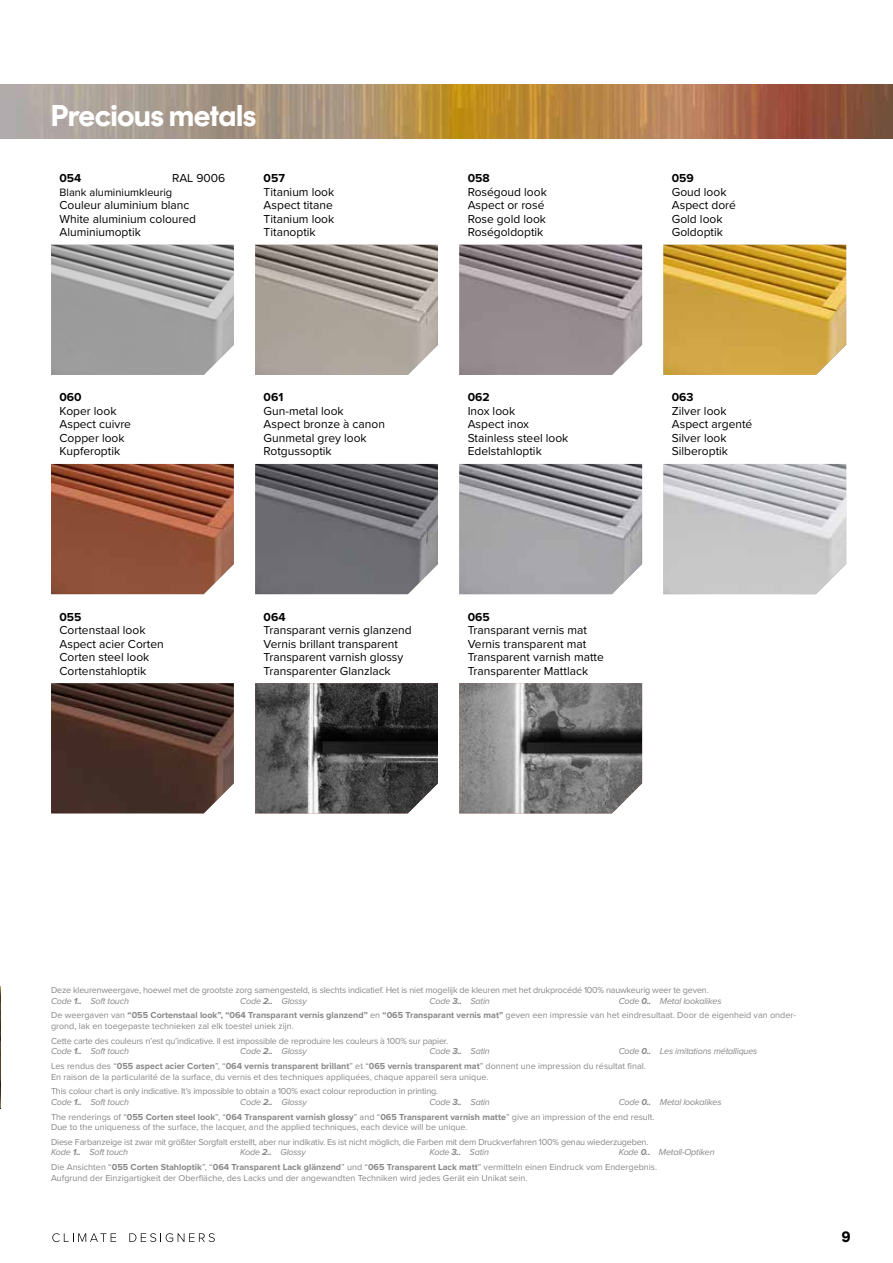
<style>
.page{position:relative;width:893px;height:1263px;background:#fff}
.page>*{position:absolute;margin:0;border:0;box-sizing:border-box;transform-origin:0 0}
.t1{font:700 30px "Rund Display";color:#fff}
.t2{font:700 15px "Rund Display";color:#000}
.t3{font:12px/13.5px "Proxima Nova";color:#000}
.t4{font:700 12px "Proxima Nova";color:#000}
.t5{font:11.1px "Proxima Nova";color:#000}
.t6{font:9px/14.7px "Proxima Nova";letter-spacing:-.02em;color:#878787}
.t7{font:9px/14.7px "Proxima Nova";color:#878787}
.t8{font:700 9px/14.7px "Proxima Nova";color:#878787}
.t9{font:italic 9px "Proxima Nova";letter-spacing:-.02em;color:#878787}
.s1{font-style:italic}
.s2{font-weight:700;font-style:italic}
.s3{font-weight:700}
.s4{font-weight:400;font-style:italic}
.s5{font-weight:400}
</style>
<div class="page">
<svg style="left:52px;top:1233px;width:64px;height:9px"></svg>
<svg style="left:129px;top:1233px;width:86px;height:9px"></svg>
<img style="left:0;top:986px;width:1px;height:122px">
<img style="left:0;top:85px;width:893px;height:53px">
<img style="left:51px;top:245px;width:183px;height:130px">
<img style="left:51px;top:464px;width:183px;height:130px">
<img style="left:51px;top:683px;width:183px;height:130px">
<img style="left:459px;top:245px;width:183px;height:130px">
<img style="left:459px;top:464px;width:183px;height:130px">
<img style="left:255px;top:245px;width:183px;height:130px">
<img style="left:255px;top:464px;width:183px;height:130px">
<img style="left:663px;top:245px;width:183px;height:130px">
<img style="left:663px;top:464px;width:183px;height:130px">
<img style="left:255px;top:683px;width:183px;height:130px">
<img style="left:459px;top:683px;width:183px;height:130px">
<h1 class="t1" style="left:51px;top:98px;width:206px">Precious metals</h1>
<p class="t4" style="left:60px;top:169px;width:23px">054</p>
<p class="t3" style="left:172px;top:171px;width:55px">RAL 9006</p>
<p class="t5" style="left:60px;top:184px;width:114px">Blank aluminiumkleurig</p>
<p class="t3" style="left:60px;top:198px;width:138px">Couleur aluminium blanc<br>White aluminium coloured<br>Aluminiumoptik</p>
<p class="t4" style="left:264px;top:169px;width:23px">057</p>
<p class="t3" style="left:264px;top:184px;width:72px">Titanium look<br>Aspect titane<br>Titanium look<br>Titanoptik</p>
<p class="t4" style="left:468px;top:169px;width:24px">058</p>
<p class="t3" style="left:468px;top:184px;width:81px">Roségoud look<br>Aspect or rosé<br>Rose gold look<br>Roségoldoptik</p>
<p class="t4" style="left:60px;top:388px;width:24px">060</p>
<p class="t3" style="left:60px;top:404px;width:73px">Koper look<br>Aspect cuivre<br>Copper look<br>Kupferoptik</p>
<p class="t4" style="left:60px;top:608px;width:24px">055</p>
<p class="t3" style="left:60px;top:623px;width:106px">Cortenstaal look<br>Aspect acier Corten<br>Corten steel look<br>Cortenstahloptik</p>
<p class="t4" style="left:264px;top:388px;width:21px">061</p>
<p class="t3" style="left:264px;top:404px;width:123px">Gun-metal look<br>Aspect bronze à canon<br>Gunmetal grey look<br>Rotgussoptik</p>
<p class="t4" style="left:468px;top:388px;width:23px">062</p>
<p class="t3" style="left:468px;top:404px;width:102px">Inox look<br>Aspect inox<br>Stainless steel look<br>Edelstahloptik</p>
<p class="t4" style="left:264px;top:608px;width:23px">064</p>
<p class="t3" style="left:264px;top:623px;width:150px">Transparant vernis glanzend<br>Vernis brillant transparent<br>Transparent varnish glossy<br>Transparenter Glanzlack</p>
<p class="t4" style="left:468px;top:608px;width:24px">065</p>
<p class="t3" style="left:468px;top:623px;width:138px">Transparant vernis mat<br>Vernis transparent mat<br>Transparent varnish matte<br>Transparenter Mattlack</p>
<p class="t4" style="left:672px;top:169px;width:24px">059</p>
<p class="t3" style="left:672px;top:184px;width:66px">Goud look<br>Aspect doré<br>Gold look<br>Goldoptik</p>
<p class="t4" style="left:672px;top:388px;width:23px">063</p>
<p class="t3" style="left:672px;top:404px;width:82px">Zilver look<br>Aspect argenté<br>Silver look<br>Silberoptik</p>
<p class="t6" style="left:51px;top:984px;width:659px;line-height:10.5px">Deze kleurenweergave, hoewel met de grootste zorg samengesteld, is slechts indicatief. Het is niet mogelijk de kleuren met het drukprocédé 100% nauwkeurig weer te geven.<br><span class="s1">Code</span> <span class="s2">1..</span> <span class="s1">Soft touch</span></p>
<p class="t7" style="left:51px;top:993px;width:746px;text-indent:568px"><span class="s1">Code</span> <span class="s2">0..</span> <span class="s1">Metal lookalikes<br></span>De weergaven van <span class="s3">“055 Cortenstaal look”, “064 Transparant vernis glanzend”</span> en <span class="s3">“065 Transparant vernis mat”</span> geven een impressie van het eindresultaat. Door de eigenheid van onder-</p>
<p class="t6" style="left:51px;top:1018px;width:399px">grond, lak en toegepaste technieken zal elk toestel uniek zijn.<br>Cette carte des couleurs n’est qu’indicative. Il est impossible de reproduire les couleurs à 100% sur papier.</p>
<p class="t9" style="left:51px;top:1044px;width:79px">Code <span class="s3">1..</span> Soft touch</p>
<p class="t9" style="left:240px;top:1044px;width:68px">Code <span class="s3">2..</span> Glossy</p>
<p class="t9" style="left:429px;top:1044px;width:62px">Code <span class="s3">3..</span> Satin</p>
<p class="t9" style="left:240px;top:994px;width:68px">Code <span class="s3">2..</span> Glossy</p>
<p class="t9" style="left:429px;top:994px;width:62px">Code <span class="s3">3..</span> Satin</p>
<p class="t8" style="left:51px;top:1044px;width:708px;text-indent:568px"><span class="s4">Code</span> <span class="s1">0..</span> <span class="s4">Les imitations métalliques<br></span><span class="s5">Les rendus des “</span>055 aspect acier Corten<span class="s5">”, “</span>064 vernis transparent brillant<span class="s5">” et “</span>065 vernis transparent mat<span class="s5">” donnent une impression du résultat final.</span></p>
<p class="t7" style="left:51px;top:1069px;width:439px">En raison de la particularité de la surface, du vernis et des techniques appliquées, chaque appareil sera unique.<br>This colour chart is only indicative. It’s impossible to obtain a 100% exact colour reproduction in printing.</p>
<p class="t9" style="left:51px;top:1095px;width:79px">Code <span class="s3">1..</span> Soft touch</p>
<p class="t9" style="left:240px;top:1095px;width:68px">Code <span class="s3">2..</span> Glossy</p>
<p class="t9" style="left:429px;top:1095px;width:62px">Code <span class="s3">3..</span> Satin</p>
<p class="t8" style="left:51px;top:1094px;width:672px;text-indent:568px"><span class="s4">Code</span> <span class="s1">0..</span> <span class="s4">Metal lookalikes<br></span><span class="s5">The renderings of “</span>055 Corten steel look<span class="s5">”, “</span>064 Transparent varnish glossy<span class="s5">” and “</span>065 Transparent varnish matte<span class="s5">” give an impression of the end result.</span></p>
<p class="t6" style="left:51px;top:1119px;width:599px">Due to the uniqueness of the surface, the lacquer, and the applied techniques, each device will be unique.<br>Diese Farbanzeige ist zwar mit größter Sorgfalt erstellt, aber nur indikativ. Es ist nicht möglich, die Farben mit dem Druckverfahren 100% genau wiederzugeben.</p>
<p class="t9" style="left:51px;top:1145px;width:78px">Kode <span class="s3">1..</span> Soft touch</p>
<p class="t9" style="left:240px;top:1145px;width:67px">Kode <span class="s3">2..</span> Glossy</p>
<p class="t9" style="left:429px;top:1145px;width:61px">Kode <span class="s3">3..</span> Satin</p>
<p class="t8" style="left:51px;top:1145px;width:665px;text-indent:568px"><span class="s4">Kode</span> <span class="s1">0..</span> <span class="s4">Metall-Optiken<br></span><span class="s5">Die Ansichten “</span>055 Corten Stahloptik<span class="s5">”, “</span>064 Transparent Lack glänzend<span class="s5">” und “</span>065 Transparent Lack matt<span class="s5">” vermitteln einen Eindruck vom Endergebnis.</span></p>
<p class="t7" style="left:51px;top:1170px;width:478px">Aufgrund der Einzigartigkeit der Oberfläche, des Lacks und der angewandten Techniken wird jedes Gerät ein Unikat sein.</p>
<p class="t2" style="left:842px;top:1228px;width:10px">9</p>
</div>
